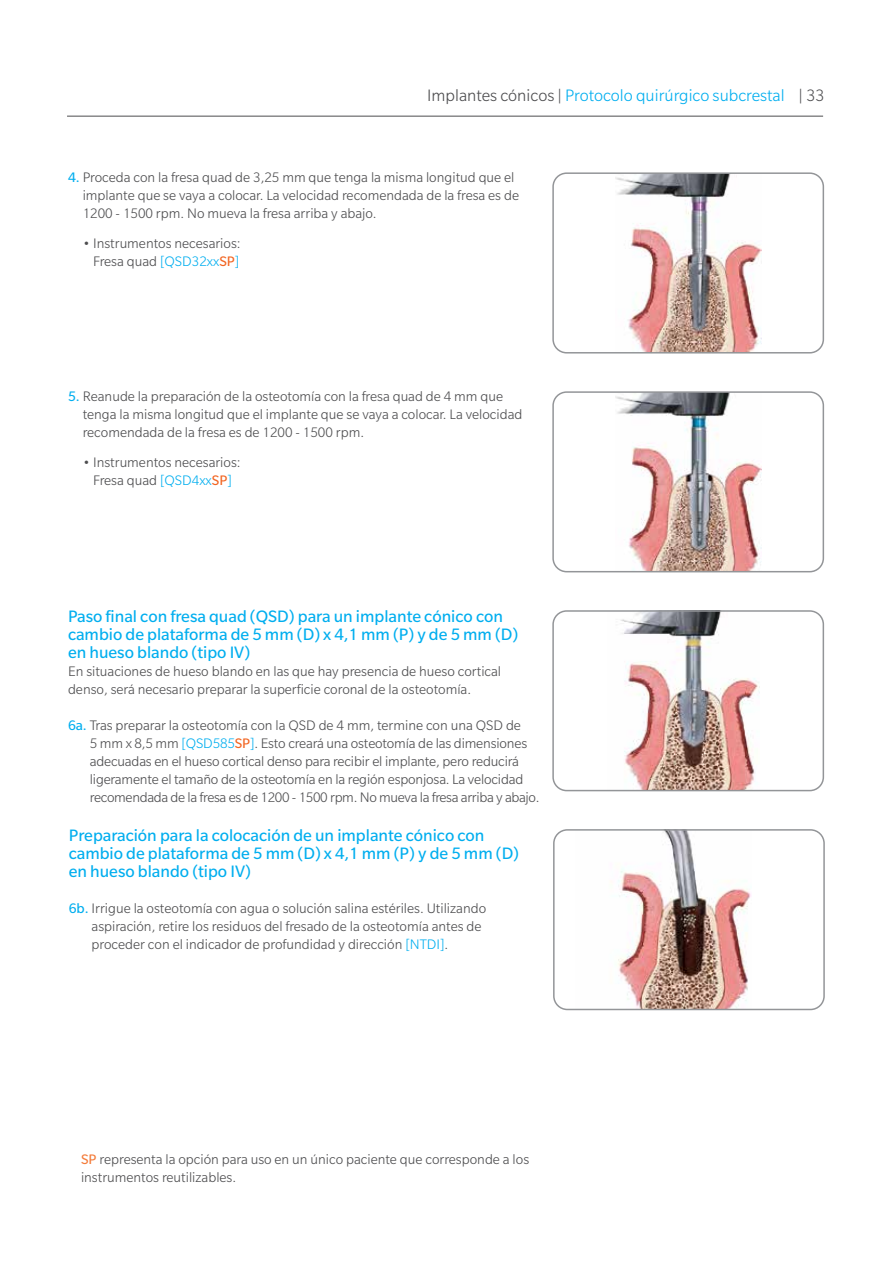
<style>
.page{position:relative;width:893px;height:1263px;background:#fff}
.page>*{position:absolute;margin:0;border:0;box-sizing:border-box;transform-origin:0 0}
.t1{font:18px/18px "Slate Pro";color:#00aeef}
.t2{font:300 18px "Slate Pro";color:#00aeef}
.t3{font:300 15px/18px "Slate Pro";color:#4d4d4f}
.s1{color:#4d4d4f}
.s2{font-weight:400;color:#00aeef}
.s3{color:#00aeef}
.s4{font-weight:400;color:#f26522}
.s5{font-weight:400;color:#f47c3b}
</style>
<div class="page">
<img style="left:615px;top:175px;width:146px;height:175px">
<div style="left:552px;top:172px;width:272px;height:181px;border:2px solid #939598;border-radius:14px"></div>
<img style="left:615px;top:394px;width:146px;height:175px">
<div style="left:552px;top:391px;width:272px;height:181px;border:2px solid #939598;border-radius:14px"></div>
<img style="left:621px;top:613px;width:139px;height:175px">
<div style="left:552px;top:610px;width:272px;height:181px;border:2px solid #939598;border-radius:14px"></div>
<img style="left:618px;top:832px;width:134px;height:175px">
<div style="left:553px;top:829px;width:272px;height:181px;border:2px solid #939598;border-radius:14px"></div>
<hr style="left:67px;top:116px;width:756px;height:1px;background:#4d4d4f">
<p class="t2" style="left:427px;top:86px;width:399px"><span class="s1">Implantes cónicos |</span> Protocolo quirúrgico subcrestal <span class="s1">| 33</span></p>
<p class="t3" style="left:83px;top:168px;width:438px;text-indent:-15px"><span class="s2">4.</span> Proceda con la fresa quad de 3,25 mm que tenga la misma longitud que el implante que se vaya a colocar. La velocidad recomendada de la fresa es de<br>1200 - 1500 rpm. No mueva la fresa arriba y abajo.</p>
<p class="t3" style="left:83px;top:234px;width:159px;text-align:right">• Instrumentos necesarios:<br>Fresa quad <span class="s3">[QSD32xx</span><span class="s4">SP</span><span class="s3">]</span></p>
<p class="t3" style="left:83px;top:387px;width:441px;text-indent:-15px"><span class="s2">5.</span> Reanude la preparación de la osteotomía con la fresa quad de 4 mm que tenga la misma longitud que el implante que se vaya a colocar. La velocidad recomendada de la fresa es de 1200 - 1500 rpm.</p>
<p class="t3" style="left:83px;top:453px;width:159px;text-align:center">• Instrumentos necesarios:<br>Fresa quad <span class="s3">[QSD4xx</span><span class="s4">SP</span><span class="s3">]</span></p>
<p class="t1" style="left:68px;top:607px;width:452px">Paso final con fresa quad (QSD) para un implante cónico con cambio de plataforma de 5 mm (D) x 4,1 mm (P) y de 5 mm (D) en hueso blando (tipo IV)</p>
<p class="t3" style="left:68px;top:662px;width:435px">En situaciones de hueso blando en las que hay presencia de hueso cortical denso, será necesario preparar la superficie coronal de la osteotomía.</p>
<p class="t3" style="left:90px;top:716px;width:451px;text-indent:-22px"><span class="s2">6a.</span> Tras preparar la osteotomía con la QSD de 4 mm, termine con una QSD de<br>5 mm x 8,5 mm <span class="s3">[QSD585</span><span class="s4">SP</span><span class="s3">]</span>. Esto creará una osteotomía de las dimensiones adecuadas en el hueso cortical denso para recibir el implante, pero reducirá ligeramente el tamaño de la osteotomía en la región esponjosa. La velocidad recomendada de la fresa es de 1200 - 1500 rpm. No mueva la fresa arriba y abajo.</p>
<p class="t1" style="left:69px;top:826px;width:452px">Preparación para la colocación de un implante cónico con cambio de plataforma de 5 mm (D) x 4,1 mm (P) y de 5 mm (D) en hueso blando (tipo IV)</p>
<p class="t3" style="left:92px;top:899px;width:396px;text-indent:-23px"><span class="s2">6b.</span> Irrigue la osteotomía con agua o solución salina estériles. Utilizando aspiración, retire los residuos del fresado de la osteotomía antes de proceder con el indicador de profundidad y dirección <span class="s3">[NTDI]</span>.</p>
<p class="t3" style="left:81px;top:1150px;width:450px"><span class="s5">SP</span> representa la opción para uso en un único paciente que corresponde a los instrumentos reutilizables.</p>
</div>
